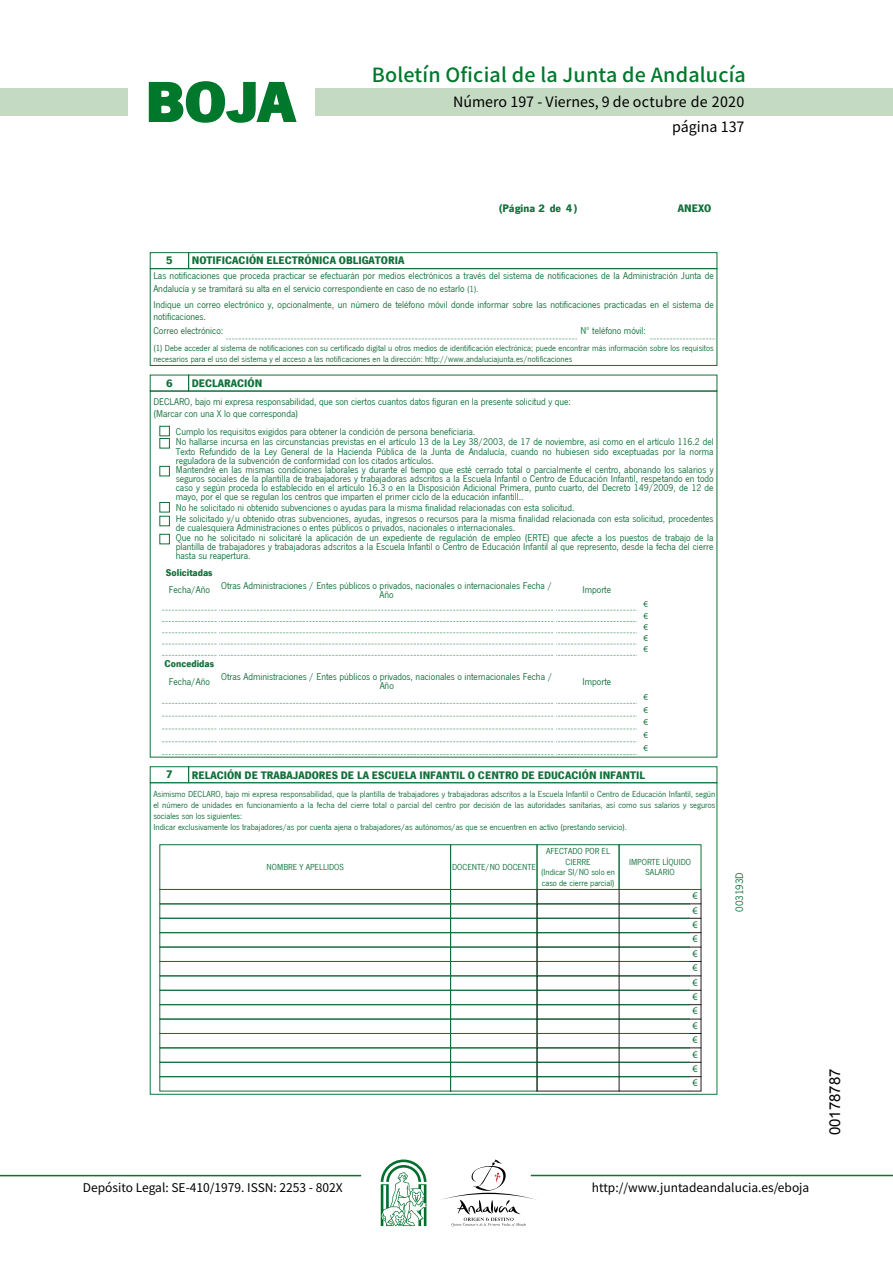
<style>
.page{position:relative;width:893px;height:1263px;background:#fff}
.page>*{position:absolute;margin:0;border:0;box-sizing:border-box;transform-origin:0 0}
.t1{font:700 57.75px "News Got T";color:#00782c;scale:1.14 1}
.t2{font:500 19.5px "Noto Sans HK";letter-spacing:.01em;color:#00782c}
.t3{font:15px "Arial";color:#000}
.t4{font:14.25px/24.5px "Noto Sans HK";color:#000;text-align:right}
.t5{font:12px "Noto Sans HK";color:#000}
.t6{font:700 11.25px "News Got T";color:#11703a}
.t7{font:11.25px "News Got T";color:#11703a}
.t8{font:10.2px/9px "News Got T";color:#11703a}
.t9{font:700 10.2px "News Got T";color:#11703a}
.t10{font:10.2px/14.4px "Myriad Pro";color:#11703a;text-align:justify}
.t11{font:9px/10.8px "News Got T";color:#11703a}
.t12{font:9px/11.2px "Myriad Pro";color:#11703a;text-align:justify}
.s1{font-size:9px}
</style>
<div class="page">
<div style="left:315px;top:88px;width:577px;height:28px;background:#c5dac3"></div>
<div style="left:0;top:88px;width:128px;height:28px;background:#c5dac3"></div>
<hr style="left:0;top:1175px;width:361px;height:1px;background:#00782c">
<hr style="left:531px;top:1175px;width:361px;height:1px;background:#00782c">
<svg style="left:148px;top:81px;width:149px;height:42px"></svg>
<svg style="left:442px;top:1159px;width:100px;height:67px"></svg>
<svg style="left:381px;top:1160px;width:45px;height:66px"></svg>
<div style="left:150px;top:252px;width:39px;height:17px;border:1px solid #11703a"></div>
<div style="left:188px;top:252px;width:529px;height:17px;border:1px solid #11703a"></div>
<div style="left:150px;top:268px;width:567px;height:98px;border:1px solid #11703a"></div>
<svg style="left:226px;top:339px;width:351px;height:1px"></svg>
<svg style="left:650px;top:339px;width:65px;height:1px"></svg>
<div style="left:159px;top:426px;width:11px;height:10px;border:1px solid #11703a"></div>
<div style="left:159px;top:438px;width:11px;height:10px;border:1px solid #11703a"></div>
<div style="left:159px;top:466px;width:11px;height:10px;border:1px solid #11703a"></div>
<div style="left:159px;top:502px;width:11px;height:10px;border:1px solid #11703a"></div>
<div style="left:159px;top:516px;width:11px;height:10px;border:1px solid #11703a"></div>
<div style="left:159px;top:534px;width:11px;height:10px;border:1px solid #11703a"></div>
<svg style="left:162px;top:610px;width:475px;height:1px"></svg>
<svg style="left:162px;top:621px;width:475px;height:1px"></svg>
<svg style="left:162px;top:633px;width:475px;height:1px"></svg>
<svg style="left:162px;top:644px;width:475px;height:1px"></svg>
<svg style="left:162px;top:655px;width:475px;height:1px"></svg>
<svg style="left:162px;top:703px;width:475px;height:1px"></svg>
<svg style="left:162px;top:716px;width:475px;height:1px"></svg>
<svg style="left:162px;top:729px;width:475px;height:1px"></svg>
<svg style="left:162px;top:742px;width:475px;height:1px"></svg>
<svg style="left:162px;top:754px;width:475px;height:1px"></svg>
<div style="left:150px;top:766px;width:39px;height:17px;border:1px solid #11703a"></div>
<div style="left:188px;top:766px;width:529px;height:17px;border:1px solid #11703a"></div>
<div style="left:159px;top:844px;width:292px;height:46px;border:1px solid #11703a"></div>
<div style="left:450px;top:844px;width:87px;height:46px;border:1px solid #11703a"></div>
<div style="left:536px;top:844px;width:83px;height:46px;border:1px solid #11703a"></div>
<div style="left:618px;top:844px;width:83px;height:46px;border:1px solid #11703a"></div>
<hr style="left:618px;top:889px;width:71px;height:1px;background:#11703a">
<hr style="left:618px;top:904px;width:71px;height:1px;background:#11703a">
<hr style="left:618px;top:918px;width:71px;height:1px;background:#11703a">
<hr style="left:618px;top:932px;width:71px;height:1px;background:#11703a">
<hr style="left:618px;top:947px;width:71px;height:1px;background:#11703a">
<hr style="left:618px;top:961px;width:71px;height:1px;background:#11703a">
<hr style="left:618px;top:976px;width:71px;height:1px;background:#11703a">
<hr style="left:618px;top:990px;width:71px;height:1px;background:#11703a">
<hr style="left:618px;top:1004px;width:71px;height:1px;background:#11703a">
<hr style="left:618px;top:1019px;width:71px;height:1px;background:#11703a">
<hr style="left:618px;top:1033px;width:71px;height:1px;background:#11703a">
<hr style="left:618px;top:1048px;width:71px;height:1px;background:#11703a">
<hr style="left:618px;top:1062px;width:71px;height:1px;background:#11703a">
<hr style="left:618px;top:1076px;width:71px;height:1px;background:#11703a">
<hr style="left:618px;top:1091px;width:71px;height:1px;background:#221e1f">
<svg style="left:159px;top:889px;width:461px;height:203px"></svg>
<svg style="left:689px;top:889px;width:12px;height:203px"></svg>
<h1 class="t1" style="left:145px;top:68px;width:133px">BOJA</h1>
<h2 class="t2" style="left:372px;top:64px;width:375px">Boletín Oficial de la Junta de Andalucía</h2>
<h3 class="t4" style="left:453px;top:90px;width:293px">Número 197 - Viernes, 9 de octubre de 2020 página 137</h3>
<p class="t6" style="left:498px;top:201px;width:80px">(Página 2 de )</p>
<p class="t6" style="left:566px;top:201px;width:8px">4</p>
<p class="t6" style="left:677px;top:201px;width:35px">ANEXO</p>
<p class="t6" style="left:166px;top:254px;width:8px">5</p>
<p class="t6" style="left:192px;top:254px;width:214px">NOTIFICACIÓN ELECTRÓNICA OBLIGATORIA</p>
<p class="t8" style="left:153px;top:270px;width:562px;line-height:12.1px">Las notificaciones que proceda practicar se efectuarán por medios electrónicos a través del sistema de notificaciones de la Administración Junta de<br>Andalucía y se tramitará su alta en el servicio correspondiente en caso de no estarlo <span class="s1">(1).</span></p>
<p class="t8" style="left:153px;top:299px;width:561px;line-height:12.1px">Indique un correo electrónico y, opcionalmente, un número de teléfono móvil donde informar sobre las notificaciones practicadas en el sistema de notificaciones.</p>
<p class="t8" style="left:153px;top:326px;width:71px">Correo electrónico:</p>
<p class="t8" style="left:580px;top:326px;width:67px">Nº teléfono móvil:</p>
<p class="t11" style="left:153px;top:343px;width:562px">(1) Debe acceder al sistema de notificaciones con su certificado digital u otros medios de identificación electrónica; puede encontrar más información sobre los requisitos necesarios para el uso del sistema y el acceso a las notificaciones en la dirección: http://www.andaluciajunta.es/notificaciones</p>
<p class="t6" style="left:166px;top:376px;width:8px">6</p>
<p class="t6" style="left:192px;top:376px;width:72px">DECLARACIÓN</p>
<p class="t8" style="left:153px;top:396px;width:419px;line-height:12.1px">DECLARO, bajo mi expresa responsabilidad, que son ciertos cuantos datos figuran en la presente solicitud y que: (Marcar con una X lo que corresponda)</p>
<p class="t8" style="left:176px;top:426px;width:539px;line-height:10.6px">Cumplo los requisitos exigidos para obtener la condición de persona beneficiaria.<br>No hallarse incursa en las circunstancias previstas en el artículo 13 de la Ley 38/2003, de 17 de noviembre, así como en el artículo 116.2 del</p>
<p class="t8" style="left:176px;top:447px;width:539px">Texto Refundido de la Ley General de la Hacienda Pública de la Junta de Andalucía, cuando no hubiesen sido exceptuadas por la norma reguladora de la subvención de conformidad con los citados artículos.<br>Mantendré en las mismas condiciones laborales y durante el tiempo que esté cerrado total o parcialmente el centro, abonando los salarios y seguros sociales de la plantilla de trabajadores y trabajadoras adscritos a la Escuela Infantil o Centro de Educación Infantil, respetando en todo caso y según proceda lo establecido en el artículo 16.3 o en la Disposición Adicional Primera, punto cuarto, del Decreto 149/2009, de 12 de mayo, por el que se regulan los centros que imparten el primer ciclo de la educación infantill..</p>
<p class="t8" style="left:176px;top:502px;width:539px;line-height:11.4px">No he solicitado ni obtenido subvenciones o ayudas para la misma finalidad relacionadas con esta solicitud.<br>He solicitado y/u obtenido otras subvenciones, ayudas, ingresos o recursos para la misma finalidad relacionada con esta solicitud, procedentes</p>
<p class="t8" style="left:176px;top:524px;width:539px">de cualesquiera Administraciones o entes públicos o privados, nacionales o internacionales.<br>Que no he solicitado ni solicitaré la aplicación de un expediente de regulación de empleo (ERTE) que afecte a los puestos de trabajo de la plantilla de trabajadores y trabajadoras adscritos a la Escuela Infantil o Centro de Educación Infantil al que represento, desde la fecha del cierre hasta su reapertura.</p>
<p class="t9" style="left:166px;top:566px;width:48px">Solicitadas</p>
<p class="t8" style="left:379px;top:581px;width:174px;text-indent:-211px">Fecha/Año Otras Administraciones / Entes públicos o privados, nacionales o internacionales Fecha /<br>Año</p>
<p class="t8" style="left:582px;top:586px;width:30px">Importe</p>
<p class="t12" style="left:643px;top:599px;width:6px">€ € € € €</p>
<p class="t9" style="left:164px;top:657px;width:51px">Concedidas</p>
<p class="t8" style="left:379px;top:673px;width:174px;text-indent:-211px">Fecha/Año Otras Administraciones / Entes públicos o privados, nacionales o internacionales Fecha /<br>Año</p>
<p class="t8" style="left:582px;top:677px;width:30px">Importe</p>
<p class="t12" style="left:643px;top:690px;width:6px;line-height:12.8px">€ € € € €</p>
<p class="t6" style="left:166px;top:768px;width:8px">7</p>
<p class="t6" style="left:192px;top:768px;width:455px">RELACIÓN DE TRABAJADORES DE LA ESCUELA INFANTIL O CENTRO DE EDUCACIÓN INFANTIL</p>
<p class="t11" style="left:153px;top:789px;width:563px">Asimismo DECLARO, bajo mi expresa responsabilidad, que la plantilla de trabajadores y trabajadoras adscritos a la Escuela Infantil o Centro de Educación Infantil, según el número de unidades en funcionamiento a la fecha del cierre total o parcial del centro por decisión de las autoridades sanitarias, así como sus salarios y seguros sociales son los siguientes:<br>Indicar exclusivamente los trabajadores/as por cuenta ajena o trabajadores/as autónomos/as que se encuentren en activo (prestando servicio).</p>
<p class="t11" style="left:267px;top:862px;width:79px">NOMBRE Y APELLIDOS</p>
<p class="t11" style="left:452px;top:862px;width:85px">DOCENTE/NO DOCENTE</p>
<p class="t11" style="left:541px;top:845px;width:75px;text-align:center">AFECTADO POR EL<br>CIERRE<br>(Indicar SI/NO solo en caso de cierre parcial)</p>
<p class="t11" style="left:629px;top:856px;width:64px;text-align:center">IMPORTE LÍQUIDO<br>SALARIO</p>
<p class="t10" style="left:692px;top:888px;width:7px">€ € € € € € € € € € € € € €</p>
<p class="t7" style="left:733px;top:912px;width:41px;rotate:-90deg">003193D</p>
<p class="t5" style="left:83px;top:1181px;width:261px">Depósito Legal: SE-410/1979. ISSN: 2253 - 802X</p>
<p class="t5" style="left:592px;top:1181px;width:219px">http://www.juntadeandalucia.es/eboja</p>
<h3 class="t3" style="left:825px;top:1135px;width:68px;rotate:-90deg">00178787</h3>
</div>
